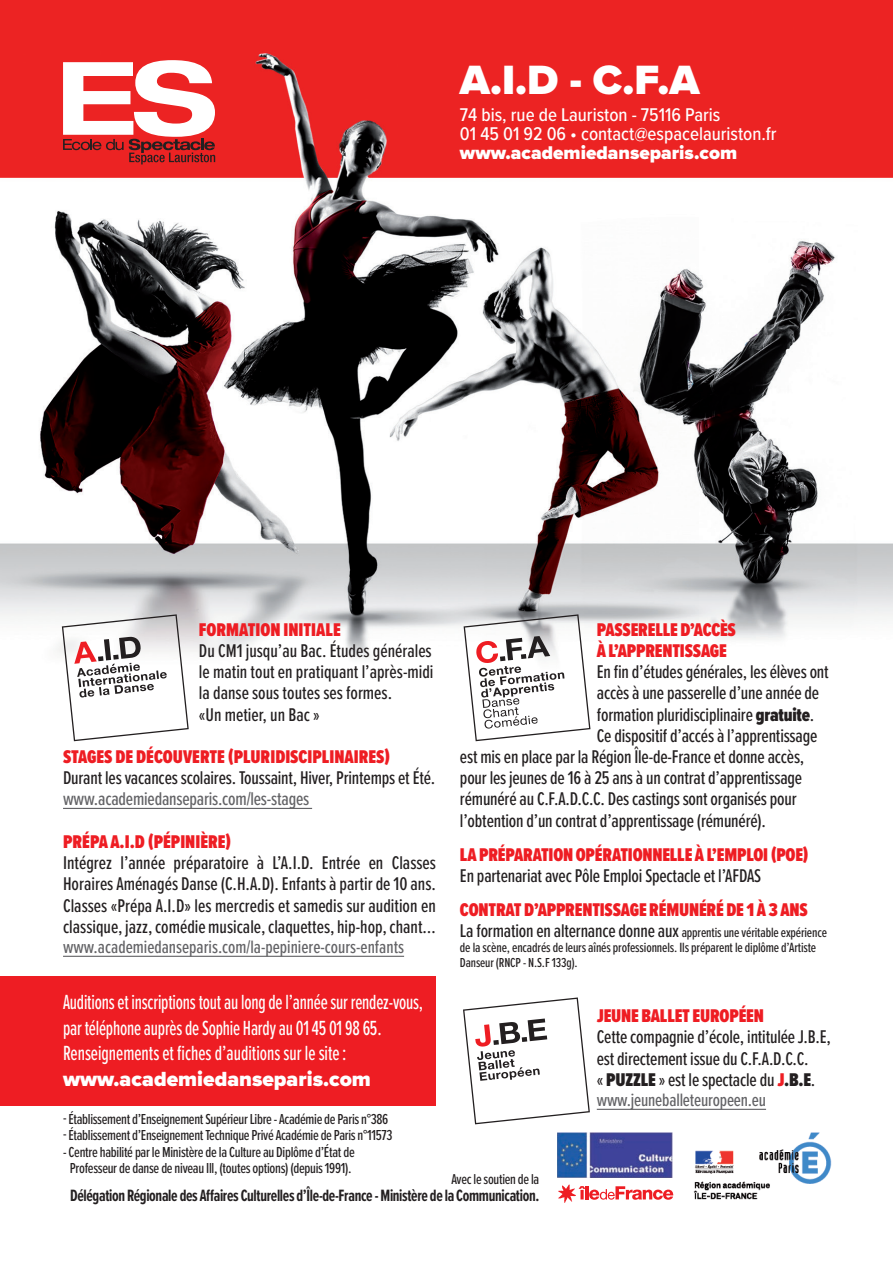
<style>
.page{position:relative;width:893px;height:1263px;background:#fff}
.page>*{position:absolute;margin:0;border:0;box-sizing:border-box;transform-origin:0 0}
.t1{font:900 42.45px "Proxima Nova";color:#fff}
.t2{font:500 21.15px/25.5px "Proxima Nova Ex Cn";letter-spacing:-.01em;color:#fff;scale:.87 1}
.t3{font:900 21.15px "Proxima Nova";color:#fff}
.t4{font:500 19.05px/21.1px "Proxima Nova Ex Cn";letter-spacing:-.01em;color:#231f20}
.t5{font:900 19.05px/21.1px "Proxima Nova Ex Cn";letter-spacing:-.01em;color:#ee1d23}
.t6{font:500 19.05px/19px "Proxima Nova Cond";color:#fff}
.t7{font:500 19.05px "Proxima Nova Ex Cn";letter-spacing:-.01em;color:#636366}
.t8{font:900 19.05px "Proxima Nova";color:#fff}
.t9{font:500 18.6px "Proxima Nova Ex Cn";color:#636366}
.t10{font:700 16.95px "Proxima Nova Ex Cn";letter-spacing:-.02em;color:#231f20;scale:.94 1}
.t11{font:500 15px/16.5px "Proxima Nova Ex Cn";letter-spacing:-.02em;color:#231f20;text-align:center}
.t12{font:500 14.85px "Proxima Nova Ex Cn";letter-spacing:-.02em;color:#231f20}
.t13{font:500 13.8px "Proxima Nova Ex Cn";letter-spacing:-.01em;color:#231f20}
.t14{font:500 13.5px "Proxima Nova Ex Cn";letter-spacing:-.01em;color:#231f20}
.s1{font-weight:900}
.s2{font-weight:500;color:#231f20}
.s3{font-weight:500;font-size:13.8px;color:#231f20}
.s4{font-weight:900;color:#ee1d23}
</style>
<div class="page">
<img style="left:0;top:0;width:893px;height:1196px">
<img style="left:557px;top:1132px;width:115px;height:46px">
<img style="left:694px;top:1132px;width:139px;height:68px">
<svg style="left:558px;top:1184px;width:115px;height:19px"></svg>
<hr style="left:63px;top:808px;width:249px;height:1px;background:#636366">
<hr style="left:63px;top:956px;width:341px;height:1px;background:#636366">
<hr style="left:597px;top:1109px;width:169px;height:1px;background:#636366">
<svg style="left:63px;top:60px;width:152px;height:104px"></svg>
<svg style="left:62px;top:614px;width:127px;height:127px"></svg>
<svg style="left:464px;top:614px;width:126px;height:127px"></svg>
<div style="left:0;top:977px;width:436px;height:129px;background:#ee1d23"></div>
<svg style="left:463px;top:997px;width:127px;height:127px"></svg>
<h1 class="t1" style="left:460px;top:48px;width:241px">A.I.D - C.F.A</h1>
<p class="t6" style="left:460px;top:105px;width:318px">74 bis, rue de Lauriston - 75116 Paris<br>01 45 01 92 06 • contact@espacelauriston.fr</p>
<p class="t8" style="left:460px;top:139px;width:279px">www.academiedanseparis.com</p>
<p class="t5" style="left:597px;top:619px;width:141px">PASSERELLE D’ACCÈS<br>À L’APPRENTISSAGE</p>
<p class="t4" style="left:597px;top:661px;width:233px">En fin d’études générales, les élèves ont</p>
<p class="t4" style="left:597px;top:682px;width:224px">accès à une passerelle d’une année de</p>
<p class="t4" style="left:597px;top:703px;width:219px">formation pluridisciplinaire <span class="s1">gratuite</span>.</p>
<p class="t4" style="left:597px;top:724px;width:222px">Ce dispositif d’accés à l’apprentissage</p>
<p class="t4" style="left:460px;top:745px;width:346px">est mis en place par la Région Île-de-France et donne accès,</p>
<p class="t4" style="left:460px;top:767px;width:344px">pour les jeunes de 16 à 25 ans à un contrat d’apprentissage</p>
<p class="t4" style="left:460px;top:788px;width:338px">rémunéré au C.F.A.D.C.C. Des castings sont organisés pour</p>
<p class="t4" style="left:460px;top:809px;width:308px">l’obtention d’un contrat d’apprentissage (rémunéré).</p>
<p class="t5" style="left:460px;top:843px;width:350px">LA PRÉPARATION OPÉRATIONNELLE À L’EMPLOI (POE)</p>
<p class="t4" style="left:460px;top:864px;width:303px">En partenariat avec Pôle Emploi Spectacle et l’AFDAS</p>
<p class="t5" style="left:460px;top:899px;width:369px">CONTRAT D’APPRENTISSAGE RÉMUNÉRÉ DE 1 À 3 ANS<br><span class="s2">La formation en alternance donne aux</span> <span class="s3">apprentis une véritable expérience</span></p>
<p class="t13" style="left:460px;top:938px;width:358px">de la scène, encadrés de leurs aînés professionnels. Ils préparent le diplôme d’Artiste</p>
<p class="t14" style="left:460px;top:953px;width:119px">Danseur (RNCP - N.S.F 133g).</p>
<p class="t5" style="left:597px;top:1005px;width:169px">JEUNE BALLET EUROPÉEN</p>
<p class="t4" style="left:597px;top:1026px;width:236px">Cette compagnie d’école, intitulée J.B.E, est directement issue du C.F.A.D.C.C.<br>« <span class="s1">PUZZLE</span> » est le spectacle du <span class="s4">J</span><span class="s1">.B.E</span>.</p>
<p class="t9" style="left:597px;top:1087px;width:171px">www.jeuneballeteuropeen.eu</p>
<p class="t5" style="left:199px;top:619px;width:143px">FORMATION INITIALE</p>
<p class="t4" style="left:199px;top:639px;width:236px">Du CM1 jusqu’au Bac. Études générales le matin tout en pratiquant l’après-midi la danse sous toutes ses formes.<br>«Un metier, un Bac »</p>
<p class="t5" style="left:63px;top:746px;width:329px">STAGES DE DÉCOUVERTE (PLURIDISCIPLINAIRES)</p>
<p class="t4" style="left:63px;top:767px;width:374px">Durant les vacances scolaires. Toussaint, Hiver, Printemps et Été.</p>
<p class="t7" style="left:63px;top:785px;width:248px">www.academiedanseparis.com/les-stages</p>
<p class="t5" style="left:63px;top:831px;width:170px">PRÉPA A.I.D (PÉPINIÈRE)</p>
<p class="t4" style="left:63px;top:851px;width:374px;text-align:justify">Intégrez l’année préparatoire à L’A.I.D. Entrée en Classes Horaires Aménagés Danse (C.H.A.D). Enfants à partir de 10 ans.<br>Classes «Prépa A.I.D» les mercredis et samedis sur audition en classique, jazz, comédie musicale, claquettes, hip-hop, chant…</p>
<p class="t9" style="left:63px;top:934px;width:343px">www.academiedanseparis.com/la-pepiniere-cours-enfants</p>
<p class="t2" style="left:63px;top:989px;width:415px">Auditions et inscriptions tout au long de l’année sur rendez-vous, par téléphone auprès de Sophie Hardy au 01 45 01 98 65.<br>Renseignements et fiches d’auditions sur le site:</p>
<p class="t3" style="left:63px;top:1063px;width:309px">www.academiedanseparis.com</p>
<p class="t11" style="left:63px;top:1110px;width:327px">- Établissement d’Enseignement Supérieur Libre - Académie de Paris n°386</p>
<p class="t11" style="left:63px;top:1127px;width:331px">- Établissement d’Enseignement Technique Privé Académie de Paris n°11573</p>
<p class="t11" style="left:63px;top:1143px;width:293px">- Centre habilité par le Ministère de la Culture au Diplôme d’État de<br>Professeur de danse de niveau Ill, (toutes options) (depuis 1991).</p>
<p class="t12" style="left:451px;top:1168px;width:89px">Avec le soutien de la</p>
<p class="t10" style="left:70px;top:1183px;width:501px">Délégation Régionale des Affaires Culturelles d’Île-de-France - Ministère de la Communication.</p>
</div>
